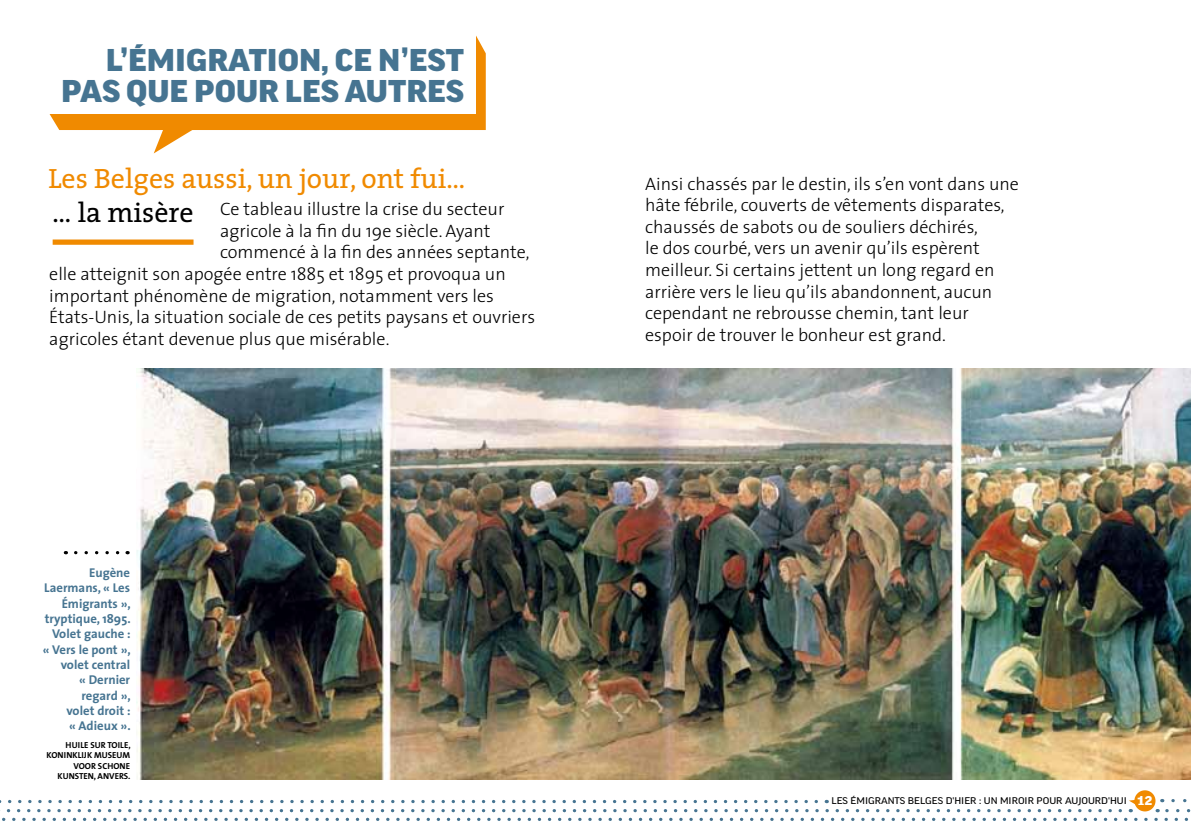
<style>
.page{position:relative;width:1191px;height:829px;background:#fff}
.page>*{position:absolute;margin:0;border:0;box-sizing:border-box;transform-origin:0 0}
.t1{font:900 expanded 30.45px/31px "Good OT";color:#467491;text-align:right}
.t2{font:28px "The Serif";color:#f08a00}
.t3{font:28px "The Serif";color:#000}
.t4{font:300 18.03px/21.7px "The Sans";color:#000}
.t5{font:700 12.78px/15.4px "The Sans";color:#467491;text-align:right}
.t6{font:expanded 9.28px "Good OT";color:#000}
.t7{font:700 8.75px/10.5px "The Mix";color:#000;text-align:right}
.s1{font-weight:900;font-size:12.42px;color:#fff}
</style>
<div class="page">
<svg style="left:50px;top:35px;width:436px;height:95px;background:#f19314"></svg>
<svg style="left:154px;top:121px;width:51px;height:32px"></svg>
<div style="left:50px;top:36px;width:426px;height:78px;background:#fff"></div>
<div style="left:53px;top:239px;width:140px;height:6px;background:#f08a00"></div>
<img style="left:136px;top:368px;width:1055px;height:411px">
<div style="left:1134px;top:790px;width:21px;height:21px;background:#f08a00;border-radius:50%"></div>
<svg style="left:0;top:798px;width:1191px;height:22px"></svg>
<svg style="left:76px;top:551px;width:52px;height:3px"></svg>
<h1 class="t1" style="left:61px;top:45px;width:404px">L’ÉMIGRATION, CE N’EST<br>PAS QUE POUR LES AUTRES</h1>
<h2 class="t2" style="left:48px;top:155px;width:418px">Les Belges aussi, un jour, ont fui…</h2>
<h2 class="t3" style="left:53px;top:189px;width:143px">… la misère</h2>
<p class="t4" style="left:220px;top:197px;width:286px">Ce tableau illustre la crise du secteur</p>
<p class="t4" style="left:220px;top:219px;width:272px">agricole à la fin du 19e siècle. Ayant</p>
<p class="t4" style="left:220px;top:241px;width:311px">commencé à la fin des années septante,</p>
<p class="t4" style="left:49px;top:262px;width:458px">elle atteignit son apogée entre 1885 et 1895 et provoqua un</p>
<p class="t4" style="left:49px;top:284px;width:446px">important phénomène de migration, notamment vers les</p>
<p class="t4" style="left:49px;top:306px;width:487px">États-Unis, la situation sociale de ces petits paysans et ouvriers</p>
<p class="t4" style="left:49px;top:327px;width:342px">agricoles étant devenue plus que misérable.</p>
<p class="t5" style="left:43px;top:564px;width:89px">Eugène<br>Laermans, « Les<br>Émigrants », tryptique, 1895.<br>Volet gauche : « Vers le pont », volet central<br>« Dernier regard »,<br>volet droit :<br>« Adieux ».</p>
<p class="t7" style="left:46px;top:739px;width:86px">H UILE SUR TOILE,<br>KONINKLIJK MUSEUM<br>VOOR SCHONE<br>KUNSTEN, ANVERS.</p>
<p class="t4" style="left:645px;top:172px;width:375px">Ainsi chassés par le destin, ils s’en vont dans une hâte fébrile, couverts de vêtements disparates, chaussés de sabots ou de souliers déchirés,<br>le dos courbé, vers un avenir qu’ils espèrent meilleur. Si certains jettent un long regard en arrière vers le lieu qu’ils abandonnent, aucun cependant ne rebrousse chemin, tant leur espoir de trouver le bonheur est grand.</p>
<p class="t6" style="left:831px;top:795px;width:323px">LES ÉMIGRANTS BELGES D'HIER : UN MIROIR POUR AUJOURD'HUI <span class="s1">12</span></p>
</div>
